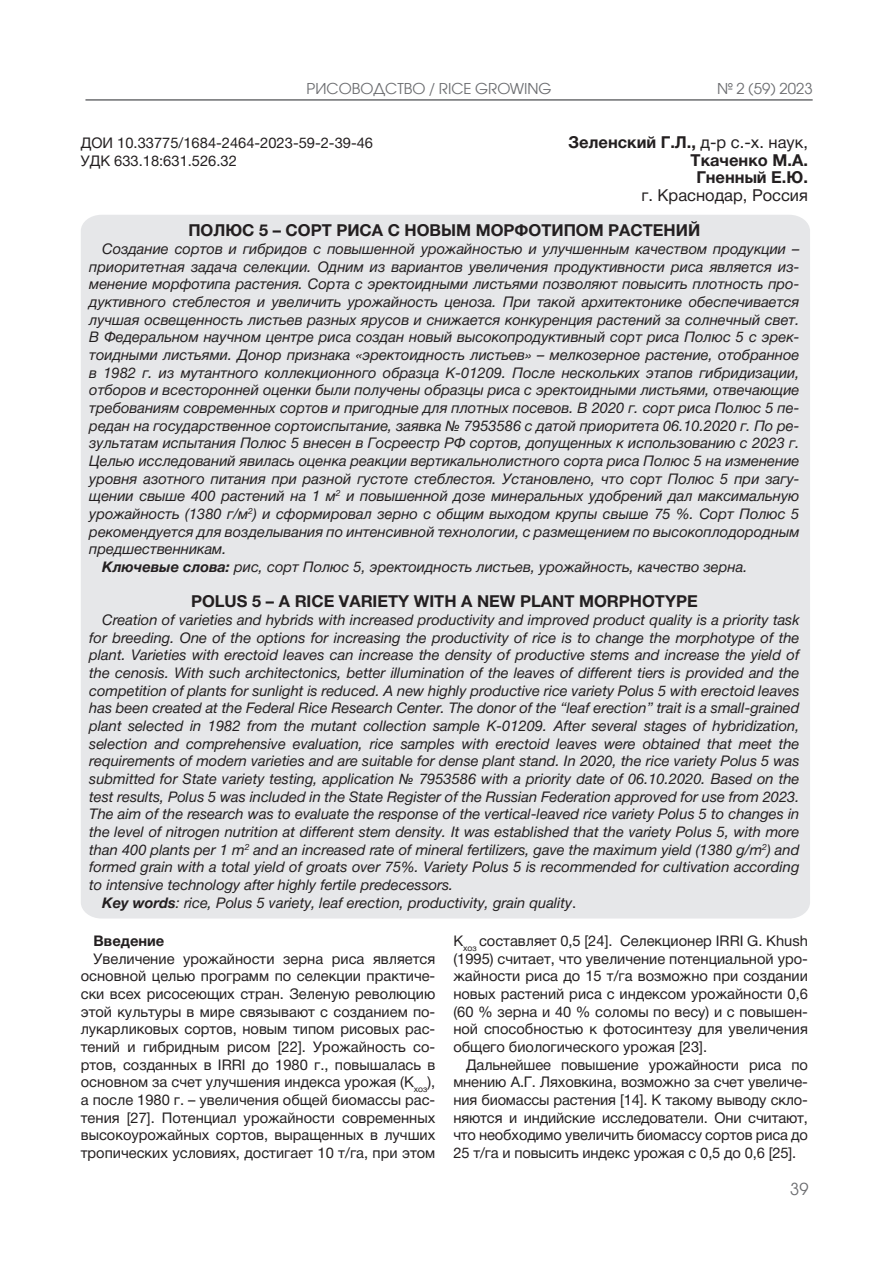
<style>
.page{position:relative;width:893px;height:1263px;background:#fff}
.page>*{position:absolute;margin:0;border:0;box-sizing:border-box;transform-origin:0 0}
.t1{font:700 16.5px/17.7px "Helvetica Neue Cyr";color:#231f20;text-align:center}
.t2{font:16.5px "Helvetica Neue Cyr";color:#231f20}
.t3{font:16.5px "Avant Garde CTT";color:#6c6d70}
.t4{font:15px "Avant Garde CTT";color:#6c6d70}
.t5{font:italic 14.7px "Helvetica Neue Cyr";color:#231f20}
.t6{font:14.7px/17.7px "Helvetica Neue Cyr";color:#231f20;text-align:justify}
.t7{font:700 14.7px "Helvetica Neue Cyr";color:#231f20}
.s1{font-weight:400}
.s2{font-weight:700}
.s3{font-style:normal}
</style>
<div class="page">
<hr style="left:85px;top:99px;width:728px;height:2px;background:#6c6d70">
<div style="left:81px;top:215px;width:729px;height:703px;background:#e6e7e9"></div>
<p class="t4" style="left:307px;top:79px;width:247px">РИСОВОДСТВО / RICE GROWING</p>
<p class="t4" style="left:717px;top:80px;width:97px">¹ 2 (59) 2023</p>
<p class="t6" style="left:81px;top:134px;width:294px">ДОИ 10.33775/1684-2464-2023-59-2-39-46</p>
<p class="t1" style="left:569px;top:133px;width:241px">Зеленский Г.Л., <span class="s1">д-р с.-х. наук,</span></p>
<p class="t6" style="left:81px;top:152px;width:158px">УДК 633.18:631.526.32</p>
<p class="t1" style="left:691px;top:151px;width:119px">Ткаченко М.А.<br>Гненный Е.Ю.</p>
<p class="t2" style="left:641px;top:186px;width:168px">г. Краснодар, Россия</p>
<p class="t1" style="left:188px;top:222px;width:513px">ПОЛЮС 5 – СОРТ РИСА С НОВЫМ МОРФОТИПОМ РАСТЕНИЙ</p>
<p class="t5" style="left:102px;top:241px;width:699px">Создание сортов и гибридов с повышенной урожайностью и улучшенным качеством продукции –</p>
<p class="t5" style="left:89px;top:258px;width:712px">приоритетная задача селекции. Одним из вариантов увеличения продуктивности риса является из-</p>
<p class="t5" style="left:89px;top:276px;width:712px">менение морфотипа растения. Сорта с эректоидными листьями позволяют повысить плотность про-</p>
<p class="t5" style="left:89px;top:294px;width:712px">дуктивного стеблестоя и увеличить урожайность ценоза. При такой архитектонике обеспечивается</p>
<p class="t5" style="left:89px;top:311px;width:712px">лучшая освещенность листьев разных ярусов и снижается конкуренция растений за солнечный свет.</p>
<p class="t5" style="left:89px;top:329px;width:712px">В Федеральном научном центре риса создан новый высокопродуктивный сорт риса Полюс 5 с эрек-</p>
<p class="t5" style="left:89px;top:347px;width:712px">тоидными листьями. Донор признака «эректоидность листьев» – мелкозерное растение, отобранное</p>
<p class="t5" style="left:89px;top:364px;width:712px">в 1982 г. из мутантного коллекционного образца К-01209. После нескольких этапов гибридизации,</p>
<p class="t5" style="left:89px;top:382px;width:712px">отборов и всесторонней оценки были получены образцы риса с эректоидными листьями, отвечающие</p>
<p class="t5" style="left:89px;top:400px;width:712px">требованиям современных сортов и пригодные для плотных посевов. В 2020 г. сорт риса Полюс 5 пе-</p>
<p class="t5" style="left:89px;top:417px;width:712px">редан на государственное сортоиспытание, заявка № 7953586 с датой приоритета 06.10.2020 г. По ре-</p>
<p class="t5" style="left:89px;top:435px;width:712px">зультатам испытания Полюс 5 внесен в Госреестр РФ сортов, допущенных к использованию с 2023 г.</p>
<p class="t5" style="left:89px;top:453px;width:712px">Целью исследований явилась оценка реакции вертикальнолистного сорта риса Полюс 5 на изменение</p>
<p class="t5" style="left:89px;top:470px;width:712px">уровня азотного питания при разной густоте стеблестоя. Установлено, что сорт Полюс 5 при загу-</p>
<p class="t5" style="left:89px;top:488px;width:712px">щении свыше 400 растений на 1 м<sup>2</sup> и повышенной дозе минеральных удобрений дал максимальную</p>
<p class="t5" style="left:89px;top:506px;width:712px">урожайность (1380 г/м<sup>2</sup>) и сформировал зерно с общим выходом крупы свыше 75 %. Сорт Полюс 5</p>
<p class="t5" style="left:89px;top:523px;width:712px">рекомендуется для возделывания по интенсивной технологии, с размещением по высокоплодородным</p>
<p class="t5" style="left:89px;top:541px;width:139px">предшественникам.</p>
<p class="t5" style="left:102px;top:559px;width:647px"><span class="s2">Ключевые слова:</span> рис, сорт Полюс 5, эректоидность листьев, урожайность, качество зерна.</p>
<p class="t1" style="left:191px;top:593px;width:508px">POLUS 5 – A RICE VARIETY WITH A NEW PLANT MORPHOTYPE</p>
<p class="t5" style="left:102px;top:612px;width:699px">Creation of varieties and hybrids with increased productivity and improved product quality is a priority task</p>
<p class="t5" style="left:89px;top:629px;width:712px">for breeding. One of the options for increasing the productivity of rice is to change the morphotype of the</p>
<p class="t5" style="left:89px;top:647px;width:712px">plant. Varieties with erectoid leaves can increase the density of productive stems and increase the yield of</p>
<p class="t5" style="left:89px;top:665px;width:712px">the cenosis. With such architectonics, better illumination of the leaves of different tiers is provided and the</p>
<p class="t5" style="left:89px;top:682px;width:712px">competition of plants for sunlight is reduced. A new highly productive rice variety Polus 5 with erectoid leaves</p>
<p class="t5" style="left:89px;top:700px;width:712px">has been created at the Federal Rice Research Center. The donor of the “leaf erection” trait is a small-grained</p>
<p class="t5" style="left:89px;top:718px;width:712px">plant selected in 1982 from the mutant collection sample K-01209. After several stages of hybridization,</p>
<p class="t5" style="left:89px;top:735px;width:712px">selection and comprehensive evaluation, rice samples with erectoid leaves were obtained that meet the</p>
<p class="t5" style="left:89px;top:753px;width:712px">requirements of modern varieties and are suitable for dense plant stand. In 2020, the rice variety Polus 5 was</p>
<p class="t5" style="left:89px;top:771px;width:712px">submitted for State variety testing, application № 7953586 with a priority date of 06.10.2020. Based on the</p>
<p class="t5" style="left:89px;top:788px;width:712px">test results, Polus 5 was included in the State Register of the Russian Federation approved for use from 2023.</p>
<p class="t5" style="left:89px;top:806px;width:712px">The aim of the research was to evaluate the response of the vertical-leaved rice variety Polus 5 to changes in</p>
<p class="t5" style="left:89px;top:824px;width:712px">the level of nitrogen nutrition at different stem density. It was established that the variety Polus 5, with more</p>
<p class="t5" style="left:89px;top:841px;width:712px">than 400 plants per 1 m<sup>2</sup> and an increased rate of mineral fertilizers, gave the maximum yield (1380 g/m<sup>2</sup>) and</p>
<p class="t5" style="left:89px;top:859px;width:712px">formed grain with a total yield of groats over 75%. Variety Polus 5 is recommended for cultivation according</p>
<p class="t5" style="left:89px;top:877px;width:365px">to intensive technology after highly fertile predecessors.</p>
<p class="t5" style="left:102px;top:894px;width:476px"><span class="s2">Key words</span>: rice, Polus 5 variety, leaf erection, productivity, grain quality<span class="s3">.</span></p>
<p class="t7" style="left:94px;top:933px;width:72px">Введение</p>
<p class="t6" style="left:81px;top:950px;width:356px;text-indent:13px">Увеличение урожайности зерна риса является основной целью программ по селекции практиче&shy;ски всех рисосеющих стран. Зеленую революцию этой культуры в мире связывают с созданием по&shy;лукарликовых сортов, новым типом рисовых рас&shy;тений и гибридным рисом [22]. Урожайность со&shy;ртов, созданных в IRRI до 1980 г., повышалась в основном за счет улучшения индекса урожая (К<sub>хоз</sub>), а после 1980 г. – увеличения общей биомассы рас&shy;тения [27]. Потенциал урожайности современных высокоурожайных сортов, выращенных в лучших тропических условиях, достигает 10 т/га, при этом</p>
<p class="t6" style="left:453px;top:932px;width:356px">К<sub>хоз</sub> составляет 0,5 [24]. Селекционер IRRI G. Khush (1995) считает, что увеличение потенциальной уро&shy;жайности риса до 15 т/га возможно при создании новых растений риса с индексом урожайности 0,6 (60 % зерна и 40 % соломы по весу) и с повышен&shy;ной способностью к фотосинтезу для увеличения общего биологического урожая [23].</p>
<p class="t6" style="left:453px;top:1056px;width:356px;text-indent:13px">Дальнейшее повышение урожайности риса по мнению А.Г. Ляховкина, возможно за счет увеличе&shy;ния биомассы растения [14]. К такому выводу скло&shy;няются и индийские исследователи. Они считают, что необходимо увеличить биомассу сортов риса до 25 т/га и повысить индекс урожая с 0,5 до 0,6 [25].</p>
<p class="t3" style="left:790px;top:1178px;width:20px">39</p>
</div>
